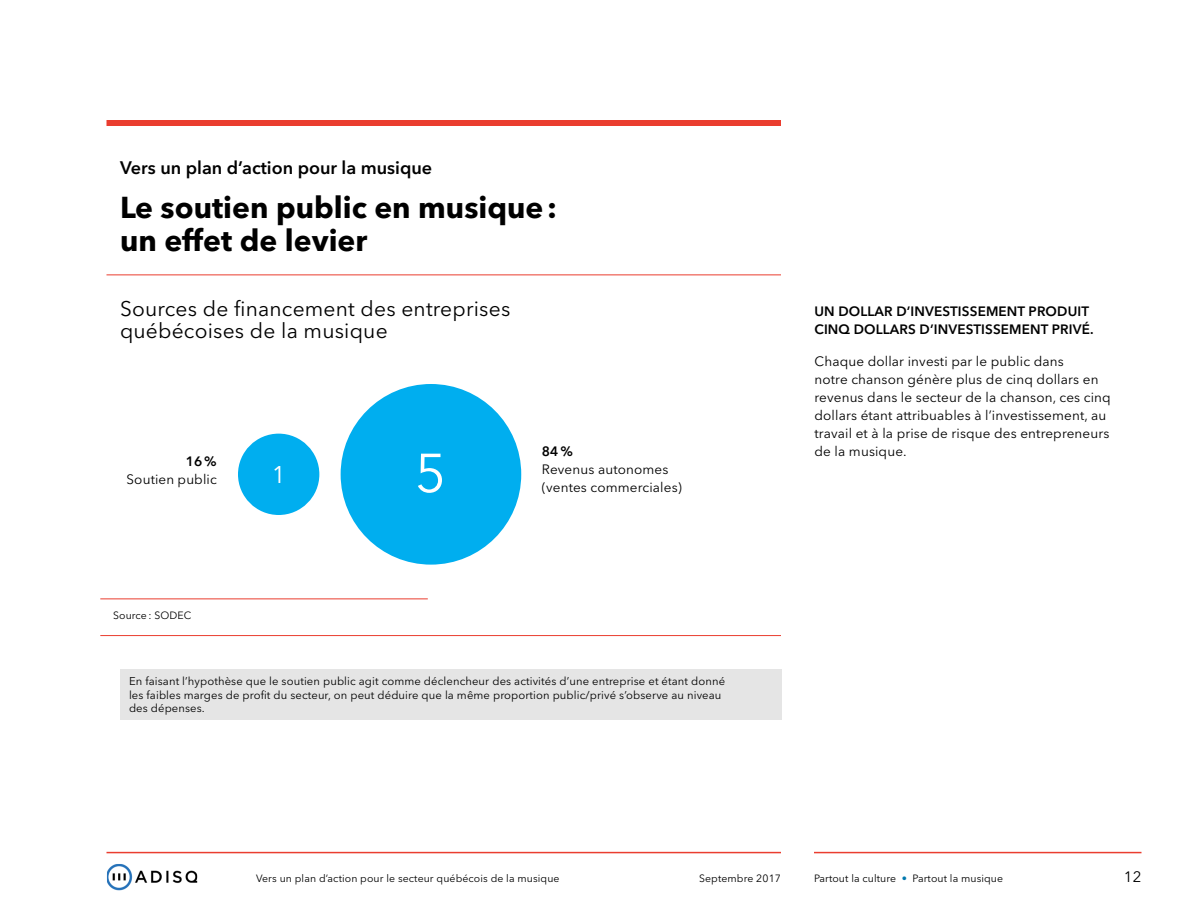
<style>
.page{position:relative;width:1188px;height:918px;background:#fff}
.page>*{position:absolute;margin:0;border:0;box-sizing:border-box;transform-origin:0 0}
.Titre_graphique_9_pt{font:54px "Avenir Next LT Pro";color:#fff}
.TITRE_20_pt{font:700 30px/33px "Avenir Next LT Pro";color:#000}
.Titre_graphique_9_pt-2{font:24px "Avenir Next LT Pro";color:#fff}
.Sous-titre_14_pt{font:21px/22.5px "Avenir Next LT Pro";letter-spacing:.01em;color:#000}
.Titre_12_pt{font:600 18px "Avenir Next LT Pro";color:#000}
.t1{font:15px "Avenir Next LT Pro";color:#000}
.Titre_graphique_9_pt-3{font:13.5px/18px "Avenir Next LT Pro";letter-spacing:.01em;color:#000}
.Titre_9_pt_caps{font:600 13.5px/18px "Avenir Next LT Pro";letter-spacing:.01em;color:#000}
.Titre_graphique_9_pt-4{font:600 13.5px "Avenir Next LT Pro";color:#000}
.Texte_7_5_pt_regular{font:11.25px/13.5px "Avenir Next LT Pro";letter-spacing:.01em;color:#000}
.Notes{font:10.5px "Avenir Next LT Pro";letter-spacing:.01em;color:#000}
.s1{color:#0078ae}
</style>
<div class="page">
<hr style="left:106px;top:852px;width:675px;height:1px;background:#ea3d2f">
<div style="left:106px;top:120px;width:675px;height:6px;background:#ea3d2f"></div>
<hr style="left:814px;top:852px;width:327px;height:1px;background:#ea3d2f">
<img style="left:107px;top:864px;width:90px;height:27px">
<div style="left:341px;top:384px;width:180px;height:181px;background:#00aeef;border-radius:90px"></div>
<div style="left:238px;top:434px;width:81px;height:81px;background:#00aeef;border-radius:41px"></div>
<hr style="left:106px;top:274px;width:675px;height:1px;background:#ea3d2f">
<hr style="left:100px;top:635px;width:681px;height:1px;background:#ea3d2f">
<hr style="left:100px;top:598px;width:328px;height:1px;background:#ea3d2f">
<div style="left:120px;top:669px;width:661px;height:51px;background:#e5e5e5"></div>
<p class="Titre_12_pt" style="left:120px;top:157px;width:314px">Vers un plan d’action pour la musique</p>
<p class="TITRE_20_pt" style="left:120px;top:190px;width:439px">Le soutien public en musique: un effet de levier</p>
<p class="Sous-titre_14_pt" style="left:120px;top:297px;width:392px">Sources de financement des entreprises québécoises de la musique</p>
<p class="Titre_graphique_9_pt-4" style="left:186px;top:454px;width:33px">16%</p>
<p class="Titre_graphique_9_pt-3" style="left:127px;top:471px;width:92px">Soutien public</p>
<p class="Titre_graphique_9_pt-2" style="left:272px;top:461px;width:15px">1</p>
<p class="Titre_graphique_9_pt" style="left:415px;top:441px;width:33px">5</p>
<p class="Titre_graphique_9_pt-4" style="left:542px;top:443px;width:33px">84%</p>
<p class="Titre_graphique_9_pt-3" style="left:542px;top:461px;width:141px">Revenus autonomes (ventes commerciales)</p>
<p class="Notes" style="left:113px;top:609px;width:80px">Source : SODEC</p>
<p class="Texte_7_5_pt_regular" style="left:129px;top:675px;width:598px">En faisant l’hypothèse que le soutien public agit comme déclencheur des activités d’une entreprise et étant donné les faibles marges de profit du secteur, on peut déduire que la même proportion public/privé s’observe au niveau des dépenses.</p>
<p class="Titre_9_pt_caps" style="left:814px;top:302px;width:281px">UN DOLLAR D’INVESTISSEMENT PRODUIT<br>CINQ DOLLARS D’INVESTISSEMENT PRIVÉ.</p>
<p class="Titre_graphique_9_pt-3" style="left:814px;top:352px;width:298px">Chaque dollar investi par le public dans<br>notre chanson génère plus de cinq dollars en revenus dans le secteur de la chanson, ces cinq dollars étant attribuables à l’investissement, au travail et à la prise de risque des entrepreneurs de la musique.</p>
<p class="Notes" style="left:256px;top:872px;width:305px">Vers un plan d’action pour le secteur québécois de la musique</p>
<p class="Notes" style="left:699px;top:872px;width:83px">Septembre 2017</p>
<p class="Notes" style="left:814px;top:872px;width:191px">Partout la culture <span class="s1">•</span> Partout la musique</p>
<p class="t1" style="left:1124px;top:868px;width:19px">12</p>
</div>
